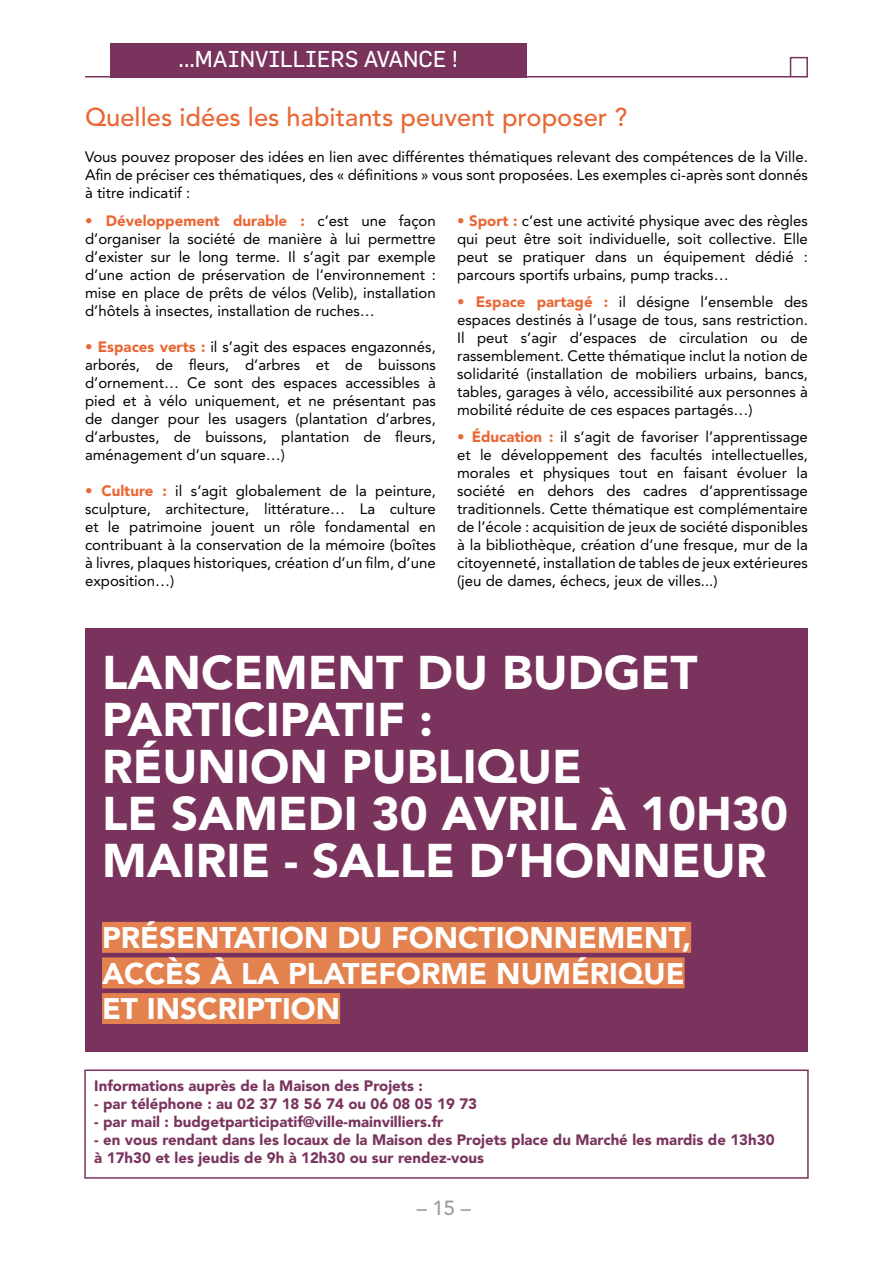
<style>
.page{position:relative;width:893px;height:1263px;background:#fff}
.page>*{position:absolute;margin:0;border:0;box-sizing:border-box;transform-origin:0 0}
.TITRE_1{font:900 46.95px/47px "Avenir LT Std";color:#fff}
.TITRE_1-2{font:900 29.7px "Avenir LT Std";color:#fff}
.t1{font:500 25.5px "Avenir LT Std";color:#e96734}
.t2{font:22.5px "Flama";color:#fff}
.t3{font:500 20.25px "Avenir LT Std";color:#9d9d9c}
.t4{font:15px/18px "Avenir LT Std";color:#000;text-align:justify}
.t5{font:900 15px "Avenir LT Std";color:#7a335d}
.s1{font-weight:900;color:#e96734}
</style>
<div class="page">
<div style="left:110px;top:43px;width:417px;height:34px;background:#7a335d"></div>
<svg style="left:85px;top:56px;width:723px;height:22px"></svg>
<div style="left:85px;top:628px;width:723px;height:423px;background:#7a335d"></div>
<div style="left:102px;top:922px;width:589px;height:31px;background:#e3824f"></div>
<div style="left:102px;top:957px;width:583px;height:31px;background:#e3824f"></div>
<div style="left:102px;top:993px;width:238px;height:31px;background:#e3824f"></div>
<div style="left:84px;top:1069px;width:725px;height:110px;border:2px solid #7a335d"></div>
<p class="t2" style="left:179px;top:45px;width:281px">...MAINVILLIERS AVANCE !</p>
<p class="t1" style="left:85px;top:102px;width:544px">Quelles idées les habitants peuvent proposer ?</p>
<p class="t4" style="left:85px;top:147px;width:724px">Vous pouvez proposer des idées en lien avec différentes thématiques relevant des compétences de la Ville.<br>Afin de préciser ces thématiques, des « définitions » vous sont proposées. Les exemples ci-après sont donnés à titre indicatif :</p>
<p class="t4" style="left:85px;top:212px;width:352px"><span class="s1">• Développement durable :</span> c’est une façon d’organiser la société de manière à lui permettre d’exister sur le long terme. Il s’agit par exemple d’une action de préservation de l’environnement : mise en place de prêts de vélos (Velib), installation d’hôtels à insectes, installation de ruches…</p>
<p class="t4" style="left:85px;top:338px;width:352px"><span class="s1">• Espaces verts :</span> il s’agit des espaces engazonnés, arborés, de fleurs, d’arbres et de buissons d’ornement… Ce sont des espaces accessibles à pied et à vélo uniquement, et ne présentant pas de danger pour les usagers (plantation d’arbres, d’arbustes, de buissons, plantation de fleurs, aménagement d’un square…)</p>
<p class="t4" style="left:85px;top:482px;width:352px"><span class="s1">• Culture :</span> il s’agit globalement de la peinture, sculpture, architecture, littérature… La culture et le patrimoine jouent un rôle fondamental en contribuant à la conservation de la mémoire (boîtes à livres, plaques historiques, création d’un film, d’une exposition…)</p>
<p class="t4" style="left:457px;top:212px;width:352px"><span class="s1">• Sport :</span> c’est une activité physique avec des règles qui peut être soit individuelle, soit collective. Elle peut se pratiquer dans un équipement dédié : parcours sportifs urbains, pump tracks…</p>
<p class="t4" style="left:457px;top:293px;width:352px"><span class="s1">• Espace partagé :</span> il désigne l’ensemble des espaces destinés à l’usage de tous, sans restriction.<br>Il peut s’agir d’espaces de circulation ou de rassemblement. Cette thématique inclut la notion de solidarité (installation de mobiliers urbains, bancs, tables, garages à vélo, accessibilité aux personnes à mobilité réduite de ces espaces partagés…)</p>
<p class="t4" style="left:457px;top:428px;width:352px"><span class="s1">• Éducation :</span> il s’agit de favoriser l’apprentissage et le développement des facultés intellectuelles, morales et physiques tout en faisant évoluer la société en dehors des cadres d’apprentissage traditionnels. Cette thématique est complémentaire de l’école : acquisition de jeux de société disponibles à la bibliothèque, création d’une fresque, mur de la citoyenneté, installation de tables de jeux extérieures (jeu de dames, échecs, jeux de villes...)</p>
<p class="TITRE_1" style="left:102px;top:649px;width:597px">LANCEMENT DU BUDGET<br>PARTICIPATIF :</p>
<p class="TITRE_1" style="left:102px;top:743px;width:481px">RÉUNION PUBLIQUE</p>
<p class="TITRE_1" style="left:102px;top:790px;width:687px">LE SAMEDI 30 AVRIL À 10H30</p>
<p class="TITRE_1" style="left:102px;top:837px;width:666px">MAIRIE - SALLE D’HONNEUR</p>
<p class="TITRE_1-2" style="left:102px;top:920px;width:591px">PRÉSENTATION DU FONCTIONNEMENT,</p>
<p class="TITRE_1-2" style="left:102px;top:955px;width:584px">ACCÈS À LA PLATEFORME NUMÉRIQUE</p>
<p class="TITRE_1-2" style="left:102px;top:991px;width:240px">ET INSCRIPTION</p>
<p class="t5" style="left:94px;top:1076px;width:330px">Informations auprès de la Maison des Projets :</p>
<p class="t5" style="left:94px;top:1094px;width:384px">- par téléphone : au 02 37 18 56 74 ou 06 08 05 19 73</p>
<p class="t5" style="left:94px;top:1112px;width:351px">- par mail : budgetparticipatif@ville-mainvilliers.fr</p>
<p class="t5" style="left:94px;top:1130px;width:682px">- en vous rendant dans les locaux de la Maison des Projets place du Marché les mardis de 13h30</p>
<p class="t5" style="left:94px;top:1148px;width:391px">à 17h30 et les jeudis de 9h à 12h30 ou sur rendez-vous</p>
<p class="t3" style="left:417px;top:1196px;width:56px">– 15 –</p>
</div>
